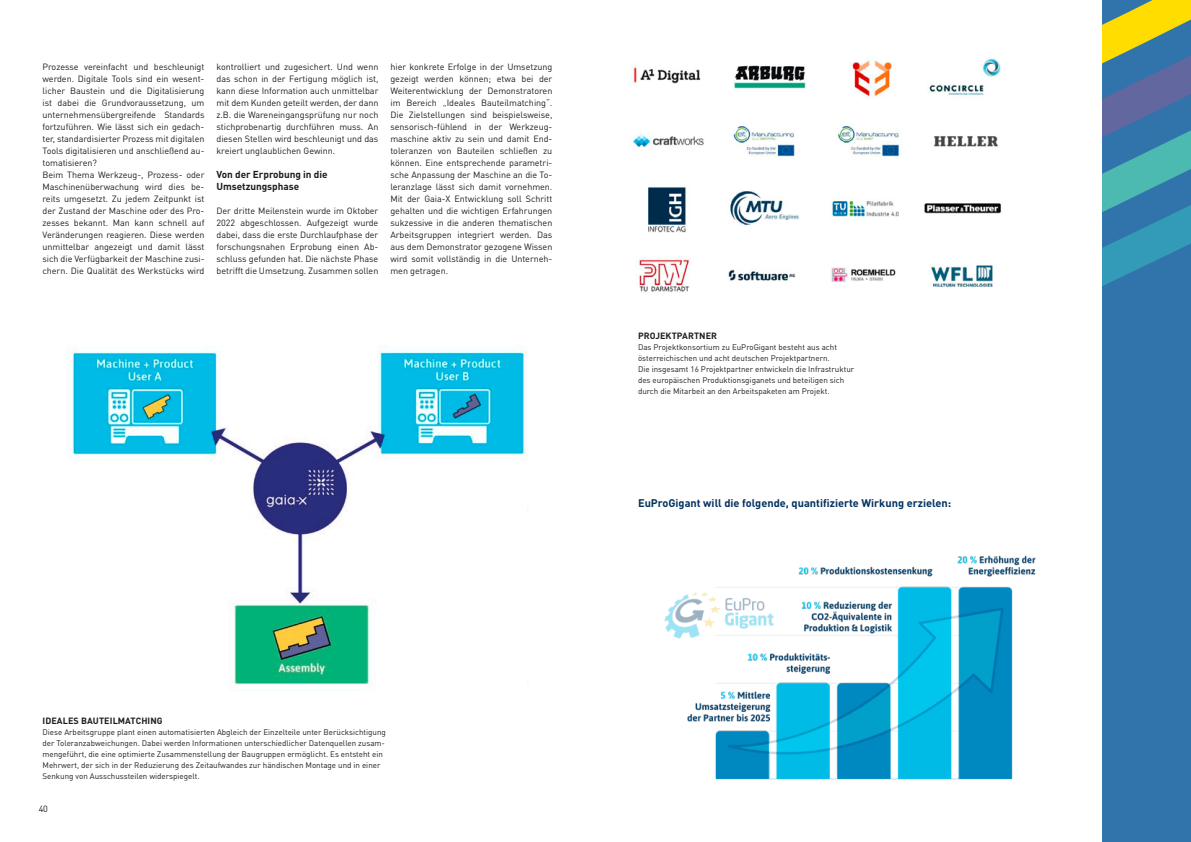
<style>
.page{position:relative;width:1191px;height:842px;background:#fff}
.page>*{position:absolute;margin:0;border:0;box-sizing:border-box;transform-origin:0 0}
.t1{font:700 11px "DIN Pro";color:#00305e}
.t2{font:700 10px/12px "DIN Pro";letter-spacing:-.005em;color:#1d1d1b}
.t3{font:9px/12px "DIN Pro";letter-spacing:-.005em;color:#1d1d1b;text-align:justify}
.t4{font:700 9px "DIN Pro";letter-spacing:.01em;color:#1d1d1b}
.t5{font:8px/11px "DIN Pro";color:#1d1d1b}
</style>
<div class="page">
<img style="left:70px;top:345px;width:457px;height:341px">
<img style="left:664px;top:555px;width:372px;height:225px">
<div style="left:1102px;top:0;width:89px;height:842px;background:#3074ab"></div>
<svg style="left:1102px;top:0;width:89px;height:286px"></svg>
<img style="left:630px;top:58px;width:371px;height:234px">
<p class="t3" style="left:43px;top:60px;width:163px;text-align:left">Prozesse vereinfacht und beschleunigt werden. Digitale Tools sind ein wesent&shy;licher Baustein und die Digitalisierung ist dabei die Grundvoraussetzung, um unternehmensübergreifende Standards fortzuführen. Wie lässt sich ein gedach&shy;ter, standardisierter Prozess mit digitalen Tools digitalisieren und anschließend au&shy;tomatisieren?<br>Beim Thema Werkzeug-, Prozess- oder Maschinenüberwachung wird dies be&shy;reits umgesetzt. Zu jedem Zeitpunkt ist der Zustand der Maschine oder des Pro&shy;zesses bekannt. Man kann schnell auf Veränderungen reagieren. Diese werden unmittelbar angezeigt und damit lässt sich die Verfügbarkeit der Maschine zusi&shy;chern. Die Qualität des Werkstücks wird</p>
<p class="t3" style="left:216px;top:60px;width:163px">kontrolliert und zugesichert. Und wenn das schon in der Fertigung möglich ist, kann diese Information auch unmittelbar mit dem Kunden geteilt werden, der dann z.B. die Wareneingangsprüfung nur noch stichprobenartig durchführen muss. An diesen Stellen wird beschleunigt und das kreiert unglaublichen Gewinn.</p>
<p class="t2" style="left:216px;top:168px;width:113px">Von der Erprobung in die<br>Umsetzungsphase</p>
<p class="t3" style="left:216px;top:204px;width:163px">Der dritte Meilenstein wurde im Oktober 2022 abgeschlossen. Aufgezeigt wurde dabei, dass die erste Durchlaufphase der forschungsnahen Erprobung einen Ab&shy;schluss gefunden hat. Die nächste Phase betrifft die Umsetzung. Zusammen sollen</p>
<p class="t3" style="left:390px;top:60px;width:163px">hier konkrete Erfolge in der Umsetzung gezeigt werden können; etwa bei der Weiterentwicklung der Demonstratoren im Bereich „Ideales Bauteilmatching“.<br>Die Zielstellungen sind beispielsweise, sensorisch-fühlend in der Werkzeug&shy;maschine aktiv zu sein und damit End&shy;toleranzen von Bauteilen schließen zu können. Eine entsprechende parametri&shy;sche Anpassung der Maschine an die To&shy;leranzlage lässt sich damit vornehmen.<br>Mit der Gaia-X Entwicklung soll Schritt gehalten und die wichtigen Erfahrungen sukzessive in die anderen thematischen Arbeitsgruppen integriert werden. Das aus dem Demonstrator gezogene Wissen wird somit vollständig in die Unterneh&shy;men getragen.</p>
<p class="t4" style="left:43px;top:714px;width:122px">IDEALES BAUTEILMATCHING</p>
<p class="t5" style="left:43px;top:726px;width:345px">Diese Arbeitsgruppe plant einen automatisierten Abgleich der Einzelteile unter Berücksichtigung der Toleranzabweichungen. Dabei werden Informationen unterschiedlicher Datenquellen zusam&shy;mengeführt, die eine optimierte Zusammenstellung der Baugruppen ermöglicht. Es entsteht ein Mehrwert, der sich in der Reduzierung des Zeitaufwandes zur händischen Montage und in einer Senkung von Ausschussteilen widerspiegelt.</p>
<p class="t3" style="left:39px;top:802px;width:11px">40</p>
<p class="t4" style="left:638px;top:329px;width:81px">PROJEKTPARTNER</p>
<p class="t5" style="left:638px;top:341px;width:218px">Das Projektkonsortium zu EuProGigant besteht aus acht österreichischen und acht deutschen Projektpartnern.<br>Die insgesamt 16 Projektpartner entwickeln die Infrastruktur des europäischen Produktionsgiganets und beteiligen sich durch die Mitarbeit an den Arbeitspaketen am Projekt.</p>
<p class="t1" style="left:638px;top:496px;width:314px">EuProGigant will die folgende, quantifizierte Wirkung erzielen:</p>
</div>
